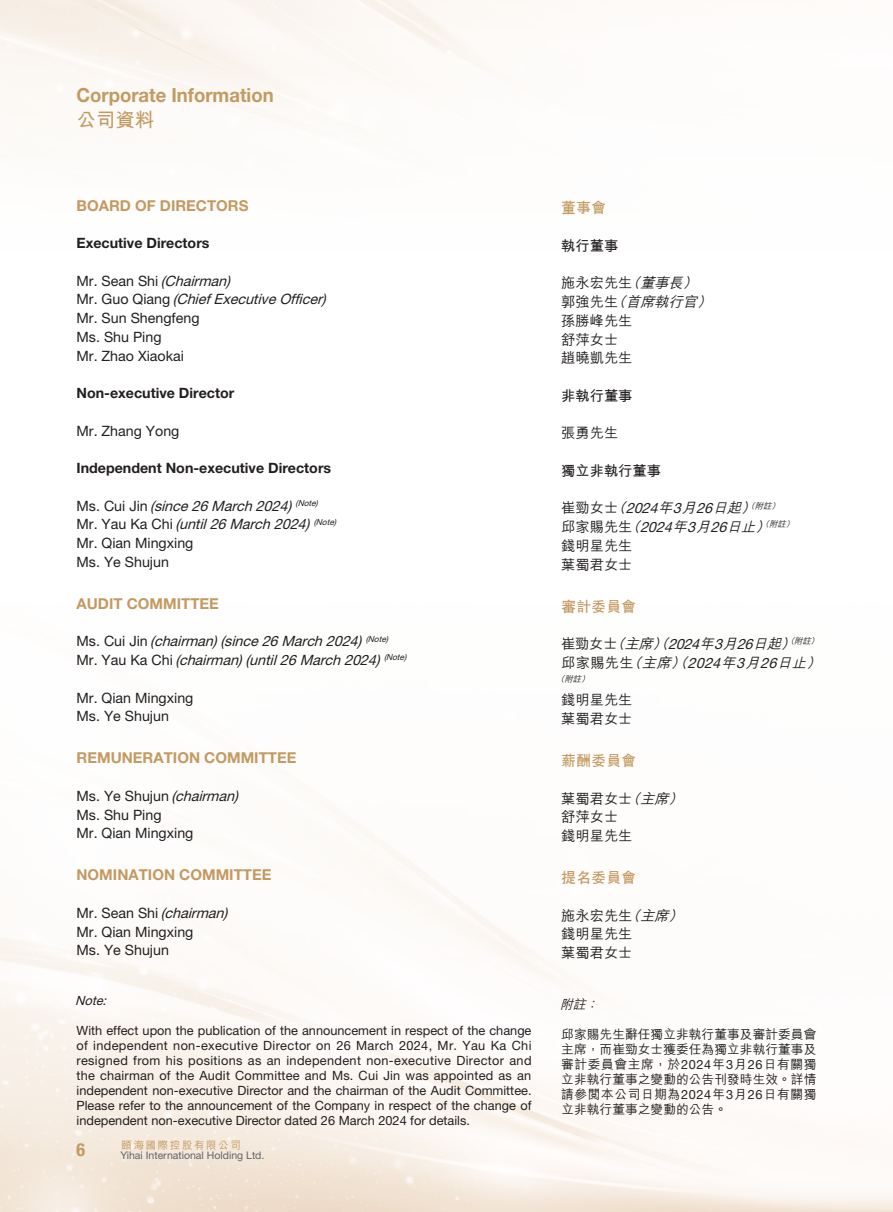
<style>
.page{position:relative;width:893px;height:1212px;background:#fff}
.page>*{position:absolute;margin:0;border:0;box-sizing:border-box;transform-origin:0 0}
.t1{font:700 19.5px "Helvetica Neue LT Std";color:#c49a60;scale:.95 1}
.t2{font:700 19.5px "M Hei HK";color:#c49a60}
.t3{font:700 condensed 18px "Helvetica Neue LT Std";color:#c49a60}
.t4{font:700 15px "Helvetica Neue LT Std";color:#c49a60}
.t5{font:700 15px "C Hei 2 HK";color:#c49a60}
.t6{font:14.25px/18.8px "Helvetica Neue LT Std";color:#231f20}
.t7{font:italic 14.25px/18.8px "Helvetica Neue LT Std";color:#231f20}
.t8{font:500 14.25px/18.8px "M Hei HK";color:#231f20}
.t9{font:700 14.25px "Helvetica Neue LT Std";color:#231f20}
.t10{font:italic 500 14.25px/18.8px "M Hei HK";color:#231f20}
.t11{font:700 14.25px "M Hei HK";color:#231f20}
.t12{font:12.75px/15px "Helvetica Neue LT Std";color:#231f20;text-align:justify}
.t13{font:500 12.75px/15px "M Hei HK";color:#231f20;text-align:justify}
.t14{font:italic 12.75px "Helvetica Neue LT Std";color:#231f20}
.t15{font:italic 500 12.75px "M Hei HK";color:#231f20}
.t16{font:10.5px "Helvetica Neue LT Std";color:#636366}
.t17{font:500 10.5px "M Hei HK";letter-spacing:.15em;color:#c49a60}
.t18{font:italic 500 8.25px "M Hei HK";color:#231f20}
.s1{font-style:italic}
.s2{font-style:normal}
.s3{font-family:"M Hei HK";font-weight:500;font-style:normal}
.s4{font-family:"M Hei HK";font-weight:500}
.s5{font-family:"Helvetica Neue LT Std";font-weight:400}
</style>
<div class="page">
<h1 class="t1" style="left:76px;top:83px;width:209px">Corporate Information</h1>
<h1 class="t2" style="left:76px;top:105px;width:79px">公司資料</h1>
<p class="t4" style="left:77px;top:196px;width:173px">BOARD OF DIRECTORS</p>
<p class="t9" style="left:77px;top:234px;width:134px">Executive Directors</p>
<p class="t6" style="left:77px;top:271px;width:251px">M r . S e a n S h i <span class="s1">(Chairman)<br></span>M r . G u o Q i a n g <span class="s1">(ChiefExecutiveOfficer)<br></span>Mr. Sun Shengfeng<br>Ms. Shu Ping<br>Mr. Zhao Xiaokai</p>
<p class="t9" style="left:77px;top:384px;width:159px">Non-executive Director</p>
<p class="t6" style="left:77px;top:421px;width:104px">Mr. Zhang Yong</p>
<p class="t9" style="left:77px;top:459px;width:256px">Independent Non-executive Directors</p>
<p class="t6" style="left:77px;top:496px;width:261px">M s . C u i J i n <span class="s1">(since26March2024)</span> <sup>(Note)<br></sup>M r . Y a u K a C h i <span class="s1">(until26March2024)</span> <sup>(Note)<br></sup>Mr. Qian Mingxing<br>Ms. Ye Shujun</p>
<p class="t4" style="left:77px;top:594px;width:144px">AUDIT COMMITTEE</p>
<p class="t7" style="left:77px;top:632px;width:332px"><span class="s2">M s . C u i J i n</span> (chairman) (since26March2024) <sup>(Note)<br></sup><span class="s2">M r . Y a u K a C h i</span> (chairman) (until26March2024) <sup>(Note)</sup></p>
<p class="t6" style="left:77px;top:688px;width:118px">Mr. Qian Mingxing<br>Ms. Ye Shujun</p>
<p class="t4" style="left:77px;top:749px;width:221px">REMUNERATION COMMITTEE</p>
<p class="t6" style="left:77px;top:786px;width:163px">M s . Y e S h u j u n <span class="s1">(chairman)<br></span>Ms. Shu Ping<br>Mr. Qian Mingxing</p>
<p class="t4" style="left:77px;top:866px;width:196px">NOMINATION COMMITTEE</p>
<p class="t6" style="left:77px;top:903px;width:153px">M r . S e a n S h i <span class="s1">(chairman)<br></span>Mr. Qian Mingxing<br>Ms. Ye Shujun</p>
<p class="t14" style="left:75px;top:993px;width:36px">Note:</p>
<p class="t12" style="left:77px;top:1023px;width:457px">With effect upon the publication of the announcement in respect of the change of independent non-executive Director on 26 March 2024, Mr. Yau Ka Chi resigned from his positions as an independent non-executive Director and the chairman of the Audit Committee and Ms. Cui Jin was appointed as an independent non-executive Director and the chairman of the Audit Committee.<br>Please refer to the announcement of the Company in respect of the change of independent non-executive Director dated 26 March 2024 for details.</p>
<h2 class="t3" style="left:77px;top:1138px;width:10px">6</h2>
<p class="t17" style="left:122px;top:1137px;width:121px">頤海國際控股有限公司</p>
<p class="t16" style="left:120px;top:1149px;width:146px">Yihai International Holding Ltd.</p>
<p class="t5" style="left:561px;top:197px;width:46px">董事會</p>
<p class="t11" style="left:561px;top:235px;width:58px">執行董事</p>
<p class="t8" style="left:561px;top:272px;width:156px">施永宏先生<span class="s1">（董事長）</span>郭強先生<span class="s1">（首席執行官）</span>孫勝峰先生<br>舒萍女士<br>趙曉凱先生</p>
<p class="t11" style="left:561px;top:385px;width:73px">非執行董事</p>
<p class="t8" style="left:561px;top:422px;width:58px">張勇先生</p>
<p class="t11" style="left:561px;top:460px;width:101px">獨立非執行董事</p>
<p class="t7" style="left:561px;top:499px;width:237px"><span class="s3">崔勁女士</span><span class="s4">（</span>2024<span class="s4">年</span>3<span class="s4">月</span>26<span class="s4">日起）</span><sup>（附註）</sup><span class="s3">邱家賜先生</span><span class="s4">（</span>2024<span class="s4">年</span>3<span class="s4">月</span>26<span class="s4">日止）</span><sup>（附註）</sup></p>
<p class="t8" style="left:561px;top:535px;width:73px">錢明星先生葉蜀君女士</p>
<p class="t5" style="left:561px;top:595px;width:76px">審計委員會</p>
<p class="t10" style="left:561px;top:633px;width:266px"><span class="s2">崔勁女士</span>（主席）（<span class="s5">2024</span>年<span class="s5">3</span>月<span class="s5">26</span>日起）<sup>（附註）</sup><span class="s2">邱家賜先生</span>（主席）（<span class="s5">2024</span>年<span class="s5">3</span>月<span class="s5">26</span>日止）</p>
<p class="t18" style="left:556px;top:673px;width:38px">（附註）</p>
<p class="t8" style="left:561px;top:689px;width:73px">錢明星先生葉蜀君女士</p>
<p class="t5" style="left:561px;top:750px;width:76px">薪酬委員會</p>
<p class="t8" style="left:561px;top:788px;width:128px">葉蜀君女士<span class="s1">（主席）</span>舒萍女士<br>錢明星先生</p>
<p class="t5" style="left:561px;top:867px;width:76px">提名委員會</p>
<p class="t8" style="left:561px;top:905px;width:128px">施永宏先生<span class="s1">（主席）</span>錢明星先生<br>葉蜀君女士</p>
<p class="t15" style="left:560px;top:995px;width:44px">附註：</p>
<p class="t13" style="left:561px;top:1025px;width:257px">邱家賜先生辭任獨立非執行董事及審計委員會主席，而崔勁女士獲委任為獨立非執行董事及審計委員會主席，於<span class="s5">2024</span>年<span class="s5">3</span>月<span class="s5">26</span>日有關獨立非執行董事之變動的公告刊發時生效。詳情請參閱本公司日期為<span class="s5">2024</span>年<span class="s5">3</span>月<span class="s5">26</span>日有關獨立非執行董事之變動的公告。</p>
</div>
